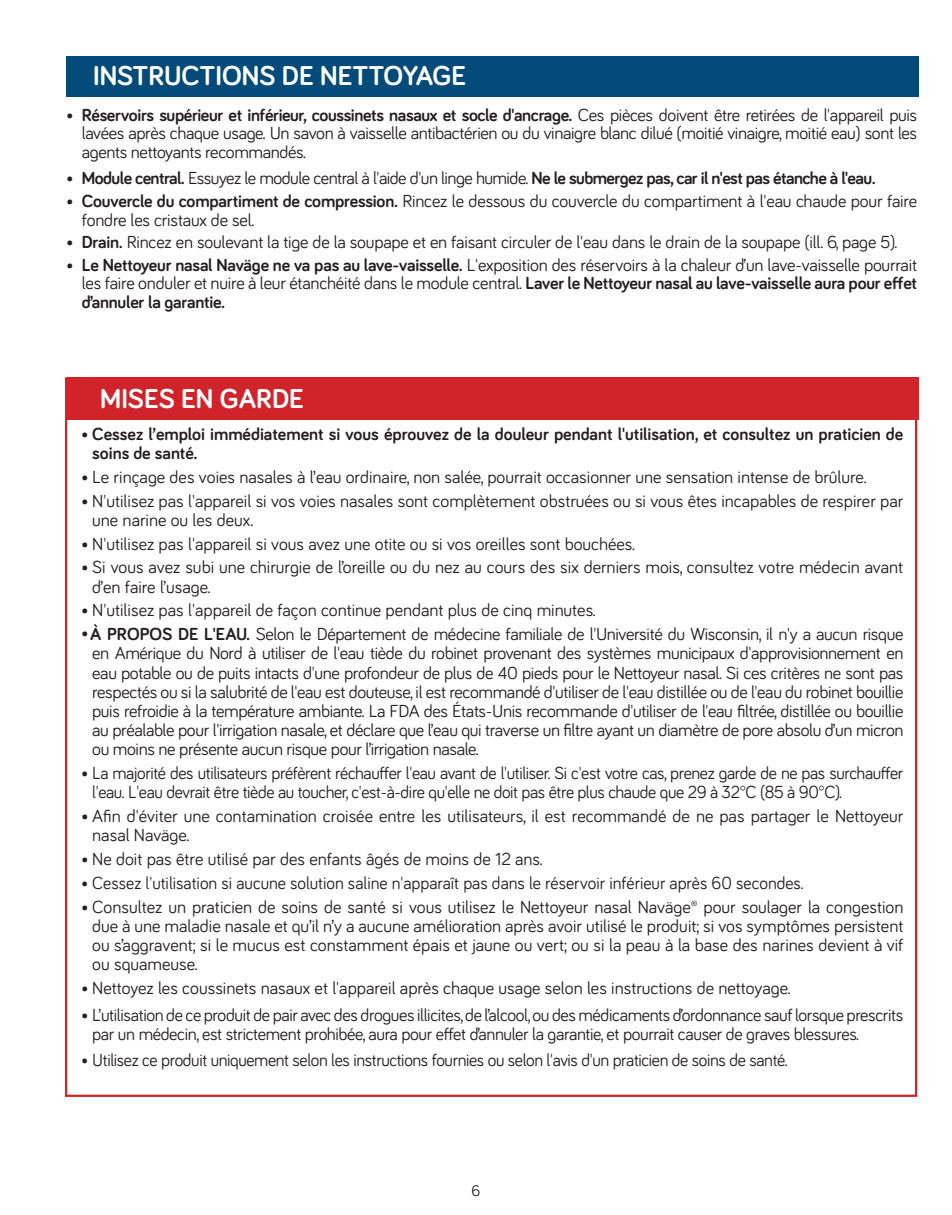
<style>
.page{position:relative;width:952px;height:1215px;background:#fff}
.page>*{position:absolute;margin:0;border:0;box-sizing:border-box;transform-origin:0 0}
.Heading_1{font:700 28.12px "Bariol";color:#fff}
.Paragraph_Style_1{font:700 28.12px "Bariol";color:#fff}
.t1{font:18px/19.1px "Bariol";letter-spacing:-.01em;color:#231f20}
.t2{font:700 18px/19.1px "Bariol";color:#231f20}
.t3{font:700 18px "Bariol";letter-spacing:-.03em;color:#231f20}
.t4{font:15.75px "Bariol";color:#231f20}
.s1{font-weight:700}
.s2{font-weight:400}
</style>
<div class="page">
<div style="left:66px;top:377px;width:852px;height:43px;background:#d1232a"></div>
<div style="left:66px;top:56px;width:852px;height:40px;background:#054b79"></div>
<p class="Heading_1" style="left:93px;top:56px;width:375px">INSTRUCTIONS DE NETTOYAGE</p>
<p class="t1" style="left:82px;top:105px;width:837px;line-height:18.4px;text-align:justify;text-indent:-16px"><span class="s1">• Réservoirs supérieur et inférieur, coussinets nasaux et socle d'ancrage.</span> Ces pièces doivent être retirées de l'appareil puis lavées après chaque usage. Un savon à vaisselle antibactérien ou du vinaigre blanc dilué (moitié vinaigre, moitié eau) sont les agents nettoyants recommandés.</p>
<p class="t3" style="left:66px;top:166px;width:811px">• Module central. <span class="s2">Essuyez le module central à l'aide d'un linge humide.</span> Ne le submergez pas, car il n'est pas étanche à l'eau.</p>
<p class="t1" style="left:82px;top:191px;width:837px;line-height:18.4px;text-indent:-16px"><span class="s1">• Couvercle du compartiment de compression.</span> Rincez le dessous du couvercle du compartiment à l'eau chaude pour faire fondre les cristaux de sel.</p>
<p class="t1" style="left:66px;top:232px;width:833px"><span class="s1">• Drain.</span> Rincez en soulevant la tige de la soupape et en faisant circuler de l'eau dans le drain de la soupape (ill. 6, page 5).</p>
<p class="t1" style="left:82px;top:255px;width:837px;line-height:18.4px;text-align:justify;text-indent:-16px"><span class="s1">• Le Nettoyeur nasal Naväge ne va pas au lave-vaisselle.</span> L'exposition des réservoirs à la chaleur d’un lave-vaisselle pourrait les faire onduler et nuire à leur étanchéité dans le module central. <span class="s1">Laver le Nettoyeur nasal au lave-vaisselle aura pour effet d’annuler la garantie.</span></p>
<p class="Paragraph_Style_1" style="left:100px;top:380px;width:205px">MISES EN GARDE</p>
<p class="t2" style="left:92px;top:424px;width:812px;text-indent:-11px">• Cessez l’emploi immédiatement si vous éprouvez de la douleur pendant l'utilisation, et consultez un praticien de soins de santé.</p>
<p class="t1" style="left:81px;top:466px;width:787px">• Le rinçage des voies nasales à l’eau ordinaire, non salée, pourrait occasionner une sensation intense de brûlure.</p>
<p class="t1" style="left:92px;top:490px;width:812px;text-indent:-11px">• N'utilisez pas l'appareil si vos voies nasales sont complètement obstruées ou si vous êtes incapables de respirer par une narine ou les deux.</p>
<p class="t1" style="left:81px;top:533px;width:555px">• N'utilisez pas l'appareil si vous avez une otite ou si vos oreilles sont bouchées.</p>
<p class="t1" style="left:92px;top:557px;width:812px;text-indent:-11px">• Si vous avez subi une chirurgie de l’oreille ou du nez au cours des six derniers mois, consultez votre médecin avant d’en faire l’usage.</p>
<p class="t1" style="left:81px;top:600px;width:516px">• N'utilisez pas l'appareil de façon continue pendant plus de cinq minutes.</p>
<p class="t1" style="left:92px;top:624px;width:813px;text-align:justify;text-indent:-11px"><span class="s1">• À PROPOS DE L'EAU.</span> Selon le Département de médecine familiale de l'Université du Wisconsin, il n'y a aucun risque en Amérique du Nord à utiliser de l'eau tiède du robinet provenant des systèmes municipaux d'approvisionnement en eau potable ou de puits intacts d'une profondeur de plus de 40 pieds pour le Nettoyeur nasal. Si ces critères ne sont pas respectés ou si la salubrité de l'eau est douteuse, il est recommandé d'utiliser de l'eau distillée ou de l'eau du robinet bouillie puis refroidie à la température ambiante. La FDA des États-Unis recommande d'utiliser de l'eau filtrée, distillée ou bouillie au préalable pour l'irrigation nasale, et déclare que l’eau qui traverse un filtre ayant un diamètre de pore absolu d’un micron ou moins ne présente aucun risque pour l’irrigation nasale.</p>
<p class="t1" style="left:92px;top:762px;width:812px;text-indent:-11px">• La majorité des utilisateurs préfèrent réchauffer l'eau avant de l'utiliser. Si c'est votre cas, prenez garde de ne pas surchauffer l'eau. L'eau devrait être tiède au toucher, c'est-à-dire qu'elle ne doit pas être plus chaude que 29 à 32°C (85 à 90°C).</p>
<p class="t1" style="left:92px;top:805px;width:812px;text-indent:-11px">• Afin d'éviter une contamination croisée entre les utilisateurs, il est recommandé de ne pas partager le Nettoyeur nasal Naväge.</p>
<p class="t1" style="left:81px;top:848px;width:463px">• Ne doit pas être utilisé par des enfants âgés de moins de 12 ans.</p>
<p class="t1" style="left:81px;top:872px;width:724px">• Cessez l'utilisation si aucune solution saline n'apparaît pas dans le réservoir inférieur après 60 secondes.</p>
<p class="t1" style="left:92px;top:896px;width:813px;text-align:justify;text-indent:-11px">• Consultez un praticien de soins de santé si vous utilisez le Nettoyeur nasal Naväge® pour soulager la congestion due à une maladie nasale et qu’il n’y a aucune amélioration après avoir utilisé le produit; si vos symptômes persistent ou s’aggravent; si le mucus est constamment épais et jaune ou vert; ou si la peau à la base des narines devient à vif ou squameuse.</p>
<p class="t1" style="left:81px;top:977px;width:711px">• Nettoyez les coussinets nasaux et l'appareil après chaque usage selon les instructions de nettoyage.</p>
<p class="t1" style="left:92px;top:1005px;width:812px;text-indent:-11px">• L’utilisation de ce produit de pair avec des drogues illicites, de l’alcool, ou des médicaments d’ordonnance sauf lorsque prescrits par un médecin, est strictement prohibée, aura pour effet d’annuler la garantie, et pourrait causer de graves blessures.</p>
<p class="t1" style="left:81px;top:1050px;width:708px">• Utilisez ce produit uniquement selon les instructions fournies ou selon l'avis d'un praticien de soins de santé.</p>
<p class="t4" style="left:471px;top:1180px;width:10px">6</p>
</div>
